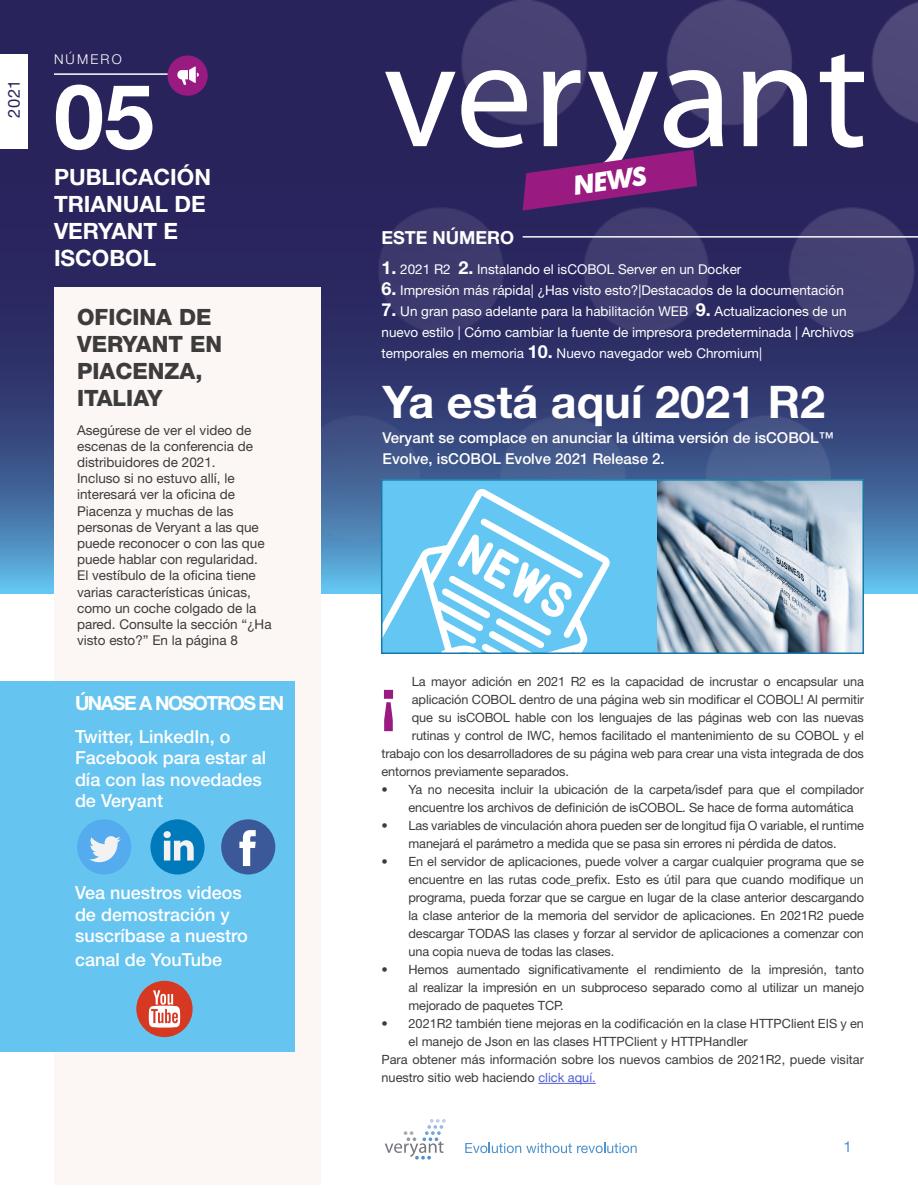
<style>
.page{position:relative;width:918px;height:1188px;background:#fff}
.page>*{position:absolute;margin:0;border:0;box-sizing:border-box;transform-origin:0 0}
.t1{font:700 90px "Helvetica Neue LT Std";color:#fff}
.t2{font:700 57.9px "Helvetica Neue LT Std";color:#991a81}
.t3{font:700 45px "Helvetica Neue LT Std";color:#fff}
.t4{font:italic 700 26.25px "Futura BT";color:#fff}
.t5{font:700 22.5px/27px "Helvetica Neue LT Std";color:#fff}
.t6{font:800 22.5px/27px "Helvetica Neue LT Std";color:#3d3b3c}
.t7{font:700 19.5px "Helvetica Neue LT Std";letter-spacing:-.075em;color:#fff}
.t8{font:500 18px/21.6px "Helvetica Neue LT Std";color:#fff}
.t9{font:700 18px "Helvetica Neue LT Std";color:#fff}
.t10{font:16.5px "Helvetica Neue LT Std";color:#29235c}
.t11{font:500 15px/21px "Helvetica Neue LT Std";color:#fff}
.t12{font:15px "Helvetica Neue LT Std";color:#4d91cf}
.t13{font:13.5px/16.2px "Helvetica Neue LT Std";color:#3d3b3b}
.t14{font:13.5px/21px "Helvetica Neue LT Std";color:#fff}
.t15{font:300 13.5px "Helvetica Neue LT Std";letter-spacing:.16em;color:#fff}
.t16{font:12.75px/18px "Helvetica Neue LT Std";letter-spacing:-.01em;color:#3d3b3c;text-align:justify}
.s1{font-weight:700;font-size:18px}
.s2{color:#4f5cd6}
</style>
<div class="page">
<svg style="left:0;top:0;width:213px;height:594px;background:#2e3068"></svg>
<img style="left:213px;top:0;width:705px;height:594px">
<img style="left:657px;top:482px;width:204px;height:169px">
<svg style="left:385px;top:1119px;width:61px;height:41px"></svg>
<hr style="left:54px;top:73px;width:115px;height:2px;background:#fff">
<div style="left:0;top:54px;width:28px;height:95px;background:#fff"></div>
<svg style="left:743px;top:70px;width:64px;height:76px"></svg>
<svg style="left:820px;top:54px;width:44px;height:94px"></svg>
<hr style="left:523px;top:236px;width:395px;height:2px;background:#fff">
<hr style="left:538px;top:1083px;width:58px;height:1px;background:#4f5cd6">
<div style="left:167px;top:55px;width:41px;height:41px;background:#991a81;border-radius:50%"></div>
<svg style="left:177px;top:66px;width:22px;height:19px"></svg>
<div style="left:54px;top:288px;width:267px;height:897px;background:#fcf7f5"></div>
<svg style="left:465px;top:1143px;width:172px;height:10px"></svg>
<div style="left:0;top:681px;width:295px;height:371px;background:#66c4f0"></div>
<div style="left:382px;top:479px;width:275px;height:175px;background:#64c7f3"></div>
<svg style="left:384px;top:489px;width:226px;height:162px"></svg>
<svg style="left:385px;top:70px;width:338px;height:141px"></svg>
<div style="left:77px;top:819px;width:54px;height:56px;background:#54abed;border-radius:50%"></div>
<svg style="left:89px;top:836px;width:32px;height:26px"></svg>
<div style="left:150px;top:819px;width:55px;height:56px;background:#007aba;border-radius:50%"></div>
<svg style="left:164px;top:831px;width:30px;height:30px"></svg>
<div style="left:221px;top:819px;width:54px;height:56px;background:#3b5999;border-radius:50%"></div>
<svg style="left:239px;top:830px;width:17px;height:36px"></svg>
<svg style="left:136px;top:981px;width:57px;height:56px"></svg>
<div style="left:381px;top:479px;width:483px;height:175px;border:2px solid #1779a7"></div>
<p class="t10" style="left:4px;top:118px;width:40px;rotate:-90deg">2021</p>
<p class="t15" style="left:54px;top:51px;width:69px">NÚMERO</p>
<h1 class="t1" style="left:54px;top:61px;width:102px">05</h1>
<h3 class="t5" style="left:54px;top:163px;width:159px">PUBLICACIÓN<br>TRIANUAL DE<br>VERYANT E<br>ISCOBOL</h3>
<h3 class="t6" style="left:77px;top:304px;width:147px">OFICINA DE<br>VERYANT EN<br>PIACENZA,<br>ITALIAY</h3>
<p class="t13" style="left:77px;top:422px;width:196px">Asegúrese de ver el video de escenas de la conferencia de distribuidores de 2021.<br>Incluso si no estuvo allí, le interesará ver la oficina de<br>Piacenza y muchas de las personas de Veryant a las que puede reconocer o con las que puede hablar con regularidad.<br>El vestíbulo de la oficina tiene varias características únicas, como un coche colgado de la pared. Consulte la sección “¿Ha visto esto?” En la página 8</p>
<h3 class="t7" style="left:75px;top:691px;width:211px">ÚNASE A NOSOTROS EN</h3>
<h3 class="t8" style="left:75px;top:725px;width:193px">Twitter, LinkedIn, o<br>Facebook para estar al día con las novedades de Veryant</h3>
<h3 class="t8" style="left:75px;top:882px;width:174px">Vea nuestros videos de demostración y suscríbase a nuestro</h3>
<h3 class="t8" style="left:75px;top:949px;width:149px">canal de YouTube</h3>
<h3 class="t9" style="left:382px;top:226px;width:134px">ESTE NÚMERO</h3>
<h3 class="t4" style="left:571px;top:170px;width:76px;rotate:-8deg">NEWS</h3>
<p class="t14" style="left:382px;top:258px;width:361px"><span class="s1">1.</span> 2021 R2 <span class="s1">2.</span> Instalando el isCOBOL Server en un Docker</p>
<p class="t14" style="left:382px;top:279px;width:464px"><span class="s1">6.</span> Impresión más rápida| ¿Has visto esto?|Destacados de la documentación</p>
<p class="t14" style="left:382px;top:300px;width:474px"><span class="s1">7.</span> Un gran paso adelante para la habilitación WEB <span class="s1">9.</span> Actualizaciones de un nuevo estilo | Cómo cambiar la fuente de impresora predeterminada | Archivos temporales en memoria <span class="s1">10.</span> Nuevo navegador web Chromium|</p>
<h3 class="t3" style="left:383px;top:374px;width:444px">Ya está aquí 2021 R2</h3>
<p class="t11" style="left:383px;top:427px;width:453px">Veryant se complace en anunciar la última versión de isCOBOL™<br>Evolve, isCOBOL Evolve 2021 Release 2.</p>
<p class="t16" style="left:412px;top:672px;width:454px">La mayor adición en 2021 R2 es la capacidad de incrustar o encapsular una</p>
<p class="t16" style="left:412px;top:690px;width:454px">aplicación COBOL dentro de una página web sin modificar el COBOL! Al permitir</p>
<p class="t16" style="left:412px;top:708px;width:454px">que su isCOBOL hable con los lenguajes de las páginas web con las nuevas</p>
<p class="t16" style="left:412px;top:726px;width:454px">rutinas y control de IWC, hemos facilitado el mantenimiento de su COBOL y el</p>
<p class="t16" style="left:382px;top:744px;width:484px">trabajo con los desarrolladores de su página web para crear una vista integrada de dos</p>
<p class="t16" style="left:382px;top:762px;width:189px">entornos previamente separados.</p>
<p class="t16" style="left:409px;top:780px;width:457px;text-indent:-27px">• Ya no necesita incluir la ubicación de la carpeta/isdef para que el compilador encuentre los archivos de definición de isCOBOL. Se hace de forma automática</p>
<p class="t16" style="left:382px;top:816px;width:484px;text-align:center">• Las variables de vinculación ahora pueden ser de longitud fija O variable, el runtime manejará el parámetro a medida que se pasa sin errores ni pérdida de datos.</p>
<p class="t16" style="left:409px;top:852px;width:457px;text-indent:-27px">• En el servidor de aplicaciones, puede volver a cargar cualquier programa que se encuentre en las rutas code_prefix. Esto es útil para que cuando modifique un programa, pueda forzar que se cargue en lugar de la clase anterior descargando la clase anterior de la memoria del servidor de aplicaciones. En 2021R2 puede descargar TODAS las clases y forzar al servidor de aplicaciones a comenzar con una copia nueva de todas las clases.</p>
<p class="t16" style="left:409px;top:960px;width:457px;text-indent:-27px">• Hemos aumentado significativamente el rendimiento de la impresión, tanto al realizar la impresión en un subproceso separado como al utilizar un manejo mejorado de paquetes TCP.</p>
<p class="t16" style="left:382px;top:1014px;width:484px">• 2021R2 también tiene mejoras en la codificación en la clase HTTPClient EIS y en</p>
<p class="t16" style="left:409px;top:1032px;width:341px">el manejo de Json en las clases HTTPClient y HTTPHandler</p>
<p class="t16" style="left:382px;top:1050px;width:484px">Para obtener más información sobre los nuevos cambios de 2021R2, puede visitar</p>
<p class="t16" style="left:382px;top:1068px;width:216px">nuestro sitio web haciendo <span class="s2">click aquí.</span></p>
<h2 class="t2" style="left:380px;top:664px;width:18px">¡</h2>
<p class="t12" style="left:844px;top:1138px;width:10px">1</p>
</div>
